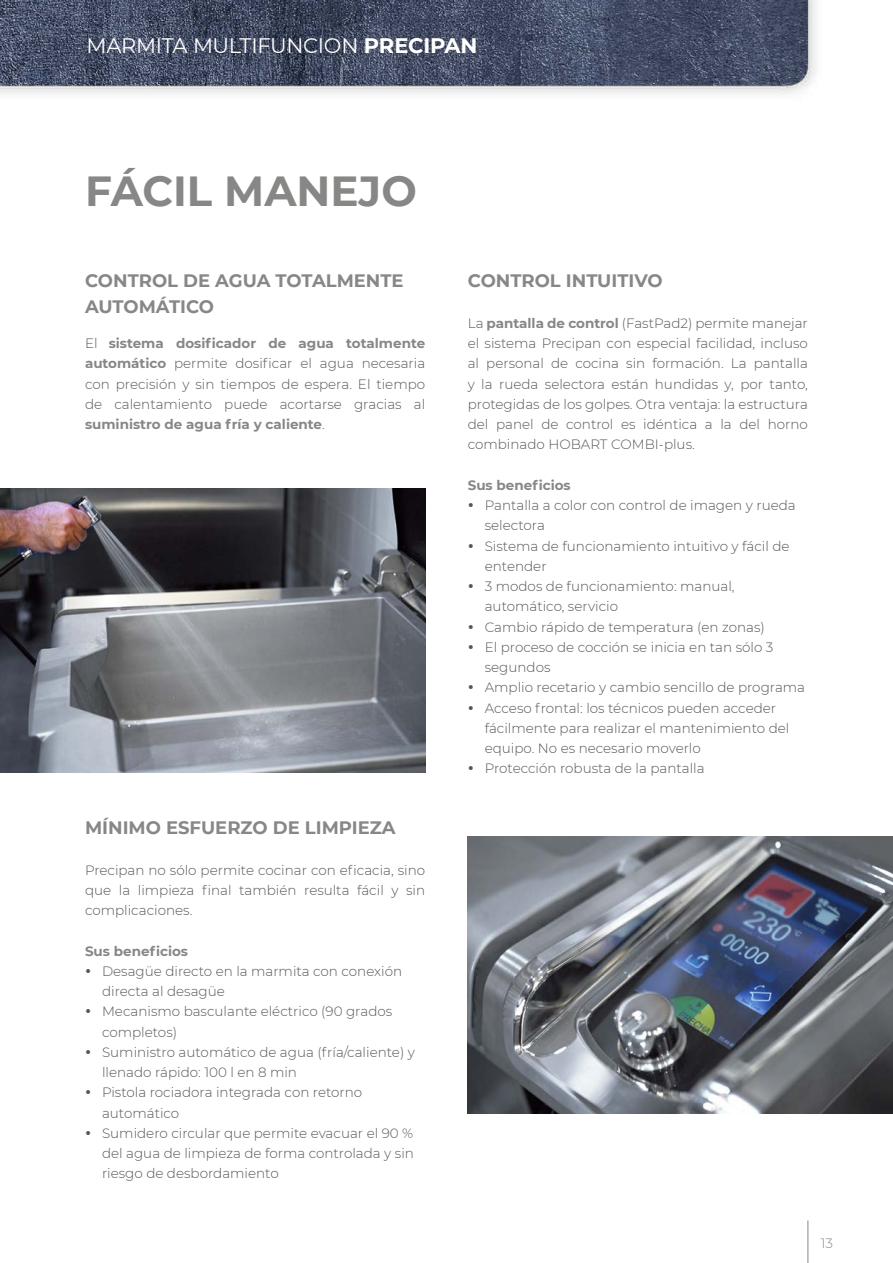
<style>
.page{position:relative;width:893px;height:1263px;background:#fff}
.page>*{position:absolute;margin:0;border:0;box-sizing:border-box;transform-origin:0 0}
.t1{font:700 42px "Montserrat";color:#878786}
.t2{font:21px "Montserrat";letter-spacing:-.02em;color:#fff}
.t3{font:700 18px/25.5px "Montserrat";color:#878786}
.t4{font:300 13.5px/20.2px "Montserrat";color:#565656;text-align:justify}
.t5{font:700 13.5px "Montserrat";color:#878786}
.t6{font:300 13.5px "Montserrat";color:#878786}
.s1{font-weight:700}
.s2{font-weight:700;color:#878786}
</style>
<div class="page">
<hr style="left:807px;top:1220px;width:1px;height:43px;background:#878786">
<img style="left:468px;top:836px;width:425px;height:277px">
<img style="left:0;top:489px;width:425px;height:283px">
<img style="left:0;top:0;width:816px;height:94px">
<h2 class="t2" style="left:86px;top:31px;width:393px">MARMITA MULTIFUNCION <span class="s1">PRECIPAN</span></h2>
<h1 class="t1" style="left:85px;top:161px;width:333px">FÁCIL MANEJO</h1>
<h3 class="t3" style="left:85px;top:267px;width:320px">CONTROL DE AGUA TOTALMENTE<br>AUTOMÁTICO</h3>
<p class="t4" style="left:85px;top:333px;width:342px">El <span class="s2">sistema dosificador de agua totalmente automático</span> permite dosificar el agua necesaria con precisión y sin tiempos de espera. El tiempo de calentamiento puede acortarse gracias al <span class="s2">suministro de agua fría y caliente</span>.</p>
<h3 class="t3" style="left:85px;top:814px;width:312px">MÍNIMO ESFUERZO DE LIMPIEZA</h3>
<p class="t4" style="left:85px;top:859px;width:342px">Precipan no sólo permite cocinar con eficacia, sino que la limpieza final también resulta fácil y sin complicaciones.</p>
<p class="t5" style="left:85px;top:941px;width:105px">Sus beneficios</p>
<p class="t4" style="left:102px;top:960px;width:314px;text-align:left">Desagüe directo en la marmita con conexión directa al desagüe<br>Mecanismo basculante eléctrico (90 grados completos)<br>Suministro automático de agua (fría/caliente) y llenado rápido: 100 l en 8 min<br>Pistola rociadora integrada con retorno automático<br>Sumidero circular que permite evacuar el 90 % del agua de limpieza de forma controlada y sin riesgo de desbordamiento</p>
<h3 class="t3" style="left:468px;top:267px;width:196px">CONTROL INTUITIVO</h3>
<p class="t4" style="left:468px;top:312px;width:342px">La <span class="s2">pantalla de control</span> (FastPad2) permite manejar el sistema Precipan con especial facilidad, incluso al personal de cocina sin formación. La pantalla y la rueda selectora están hundidas y, por tanto, protegidas de los golpes. Otra ventaja: la estructura del panel de control es idéntica a la del horno combinado HOBART COMBI-plus.</p>
<p class="t5" style="left:468px;top:475px;width:105px">Sus beneficios</p>
<p class="t4" style="left:485px;top:495px;width:322px;text-align:left">Pantalla a color con control de imagen y rueda selectora<br>Sistema de funcionamiento intuitivo y fácil de entender<br>3 modos de funcionamiento: manual, automático, servicio<br>Cambio rápido de temperatura (en zonas)<br>El proceso de cocción se inicia en tan sólo 3 segundos<br>Amplio recetario y cambio sencillo de programa Acceso frontal: los técnicos pueden acceder fácilmente para realizar el mantenimiento del equipo. No es necesario moverlo<br>Protección robusta de la pantalla</p>
<p class="t6" style="left:821px;top:1234px;width:14px">13</p>
</div>
